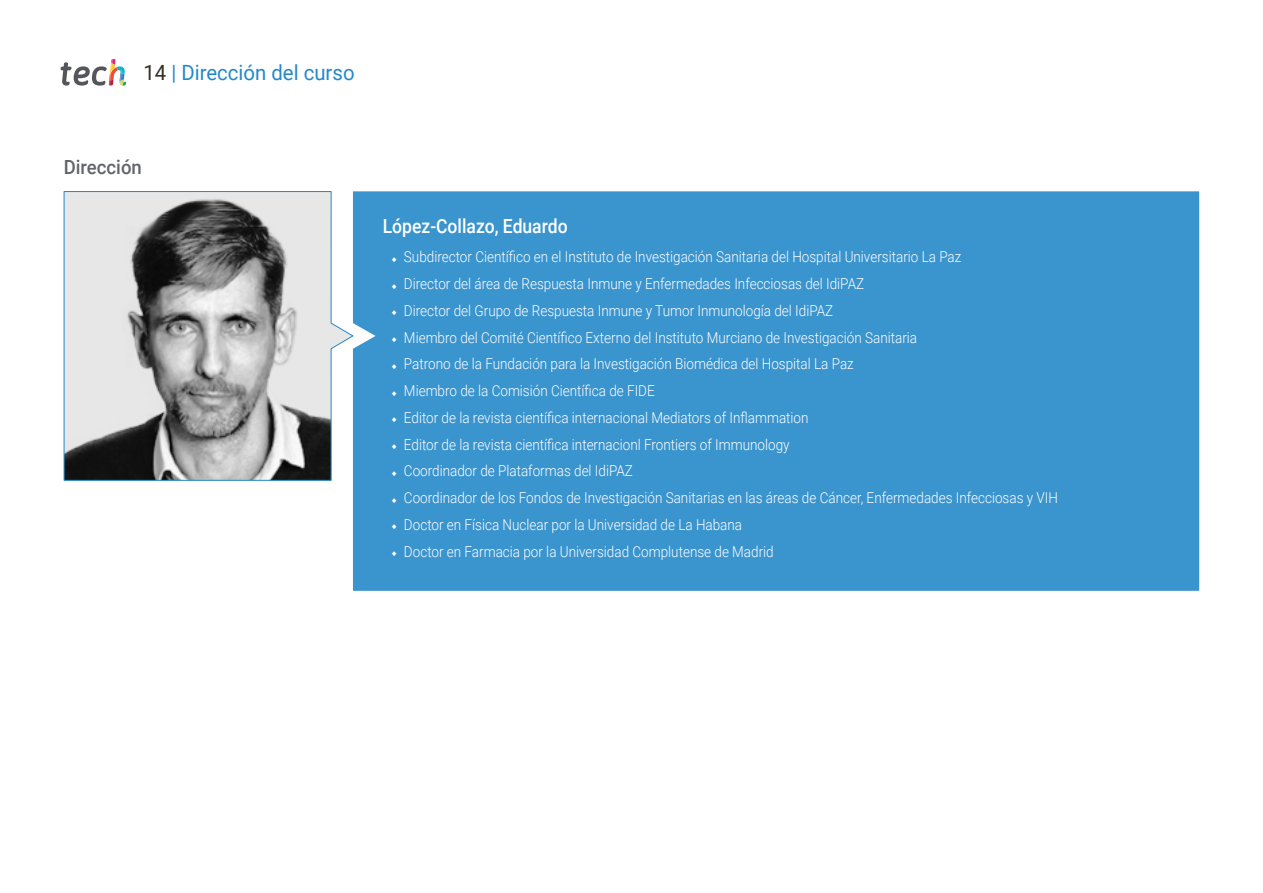
<style>
.page{position:relative;width:1263px;height:893px;background:#fff}
.page>*{position:absolute;margin:0;border:0;box-sizing:border-box;transform-origin:0 0}
.t1{font:21px "Roboto";color:#2488c9}
.t2{font:500 19.5px "Roboto";color:#fff;scale:.9 1}
.t3{font:500 19.5px "Roboto";color:#61646a;scale:.95 1}
.t4{font:300 15px/26.7px "Roboto";color:#fff;scale:.9 1}
.s1{color:#312e20}
</style>
<div class="page">
<svg style="left:61px;top:59px;width:65px;height:27px"></svg>
<div style="left:353px;top:191px;width:846px;height:400px;background:#3a94ce"></div>
<svg style="left:64px;top:191px;width:290px;height:290px;background:#acadae"></svg>
<svg style="left:392px;top:257px;width:5px;height:5px"></svg>
<svg style="left:392px;top:284px;width:5px;height:5px"></svg>
<svg style="left:392px;top:310px;width:5px;height:5px"></svg>
<svg style="left:392px;top:337px;width:5px;height:5px"></svg>
<svg style="left:392px;top:364px;width:5px;height:5px"></svg>
<svg style="left:392px;top:391px;width:5px;height:5px"></svg>
<svg style="left:392px;top:417px;width:5px;height:5px"></svg>
<svg style="left:392px;top:444px;width:5px;height:5px"></svg>
<svg style="left:392px;top:471px;width:5px;height:5px"></svg>
<svg style="left:392px;top:498px;width:5px;height:5px"></svg>
<svg style="left:392px;top:524px;width:5px;height:5px"></svg>
<svg style="left:392px;top:551px;width:5px;height:5px"></svg>
<h1 class="t1" style="left:144px;top:57px;width:213px"><span class="s1">14</span> | Dirección del curso</h1>
<h2 class="t3" style="left:64px;top:153px;width:84px">Dirección</h2>
<h2 class="t2" style="left:383px;top:212px;width:207px">López-Collazo, Eduardo</h2>
<p class="t4" style="left:404px;top:243px;width:728px">Subdirector Científico en el Instituto de Investigación Sanitaria del Hospital Universitario La Paz<br>Director del área de Respuesta Inmune y Enfermedades Infecciosas del IdiPAZ<br>Director del Grupo de Respuesta Inmune y Tumor Inmunología del IdiPAZ<br>Miembro del Comité Científico Externo del Instituto Murciano de Investigación Sanitaria<br>Patrono de la Fundación para la Investigación Biomédica del Hospital La Paz<br>Miembro de la Comisión Científica de FIDE<br>Editor de la revista científica internacional Mediators of Inflammation<br>Editor de la revista científica internacionl Frontiers of Immunology<br>Coordinador de Plataformas del IdiPAZ<br>Coordinador de los Fondos de Investigación Sanitarias en las áreas de Cáncer, Enfermedades Infecciosas y VIH Doctor en Física Nuclear por la Universidad de La Habana<br>Doctor en Farmacia por la Universidad Complutense de Madrid</p>
</div>
